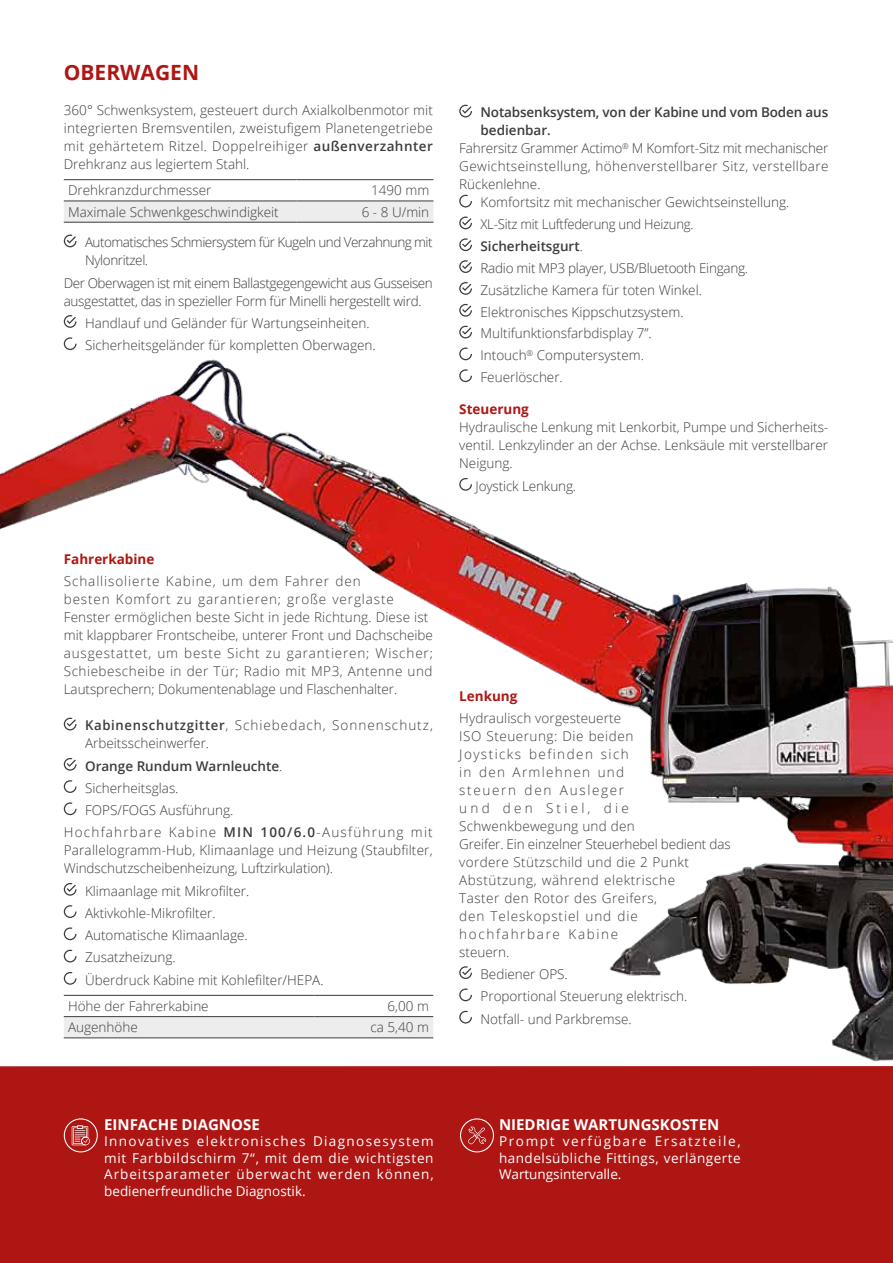
<style>
.page{position:relative;width:893px;height:1263px;background:#fff}
.page>*{position:absolute;margin:0;border:0;box-sizing:border-box;transform-origin:0 0}
.t1{font:700 21px "Open Sans";color:#ae1613}
.t2{font:700 15px "Open Sans";color:#fff}
.t3{font:300 13.5px/22.2px "Open Sans";color:#3c3c3b}
.t4{font:300 13.5px/18px "Open Sans";letter-spacing:.04em;color:#3c3c3b}
.t5{font:13.5px/16.5px "Open Sans";color:#fff;text-align:justify}
.t6{font:300 13.5px/18px "Open Sans";letter-spacing:-.02em;color:#3c3c3b}
.t7{font:600 13.5px "Open Sans";letter-spacing:-.01em;color:#3c3c3b}
.t8{font:300 13.5px/18px "Open Sans";letter-spacing:.075em;color:#3c3c3b}
.t9{font:300 13.5px/18px "Open Sans";letter-spacing:-.04em;color:#3c3c3b}
.t10{font:300 13.5px "Open Sans";letter-spacing:.03em;color:#3c3c3b}
.t11{font:300 13.5px "Open Sans";letter-spacing:.09em;color:#3c3c3b}
.t12{font:700 13.5px "Open Sans";color:#ae1613}
.s1{font-weight:600}
.s2{font-weight:300}
</style>
<div class="page">
<img style="left:0;top:104px;width:893px;height:1159px">
<h1 class="t1" style="left:64px;top:57px;width:137px">OBERWAGEN</h1>
<p class="t3" style="left:64px;top:101px;width:371px;line-height:18px;text-align:justify">360° Schwenksystem, gesteuert durch Axialkolbenmotor mit integrierten Bremsventilen, zweistufigem Planetengetriebe mit gehärtetem Ritzel. Doppelreihiger <span class="s1">außenverzahnter </span>Drehkranz aus legiertem Stahl.</p>
<p class="t3" style="left:68px;top:179px;width:145px">Drehkranzdurchmesser</p>
<p class="t3" style="left:371px;top:179px;width:60px">1490 mm</p>
<p class="t3" style="left:68px;top:200px;width:212px">Maximale Schwenkgeschwindigkeit</p>
<p class="t3" style="left:362px;top:200px;width:69px">6 - 8 U/min</p>
<p class="t9" style="left:85px;top:233px;width:349px">Automatisches Schmiersystem für Kugeln und Verzahnung mit<br>Nylonritzel.</p>
<p class="t6" style="left:64px;top:273px;width:371px">Der Oberwagen ist mit einem Ballastgegengewicht aus Gusseisen ausgestattet, das in spezieller Form für Minelli hergestellt wird.</p>
<p class="t3" style="left:85px;top:311px;width:292px">Handlauf und Geländer für Wartungseinheiten.<br>Sicherheitsgeländer für kompletten Oberwagen.</p>
<p class="t12" style="left:64px;top:550px;width:92px">Fahrerkabine</p>
<p class="t4" style="left:64px;top:572px;width:371px">Schallisolierte Kabine, um dem Fahrer den<br>besten Komfort zu garantieren; große verglaste Fenster ermöglichen beste Sicht in jede Richtung. Diese ist mit klappbarer Frontscheibe, unterer Front und Dachscheibe ausgestattet, um beste Sicht zu garantieren; Wischer; Schiebescheibe in der Tür; Radio mit MP3, Antenne und Lautsprechern; Dokumentenablage und Flaschenhalter.</p>
<p class="t8" style="left:85px;top:716px;width:349px"><span class="s1">Kabinenschutzgitter</span>, Schiebedach, Sonnenschutz,<br>Arbeitsscheinwerfer.</p>
<p class="t7" style="left:85px;top:756px;width:199px">Orange Rundum Warnleuchte<span class="s2">.</span></p>
<p class="t3" style="left:85px;top:776px;width:95px">Sicherheitsglas.</p>
<p class="t3" style="left:85px;top:799px;width:150px">FOPS/FOGS Ausführung.</p>
<p class="t11" style="left:64px;top:823px;width:371px">Hochfahrbare Kabine <span class="s1">MIN 100/6.0</span>-Ausführung mit</p>
<p class="t3" style="left:64px;top:841px;width:370px;line-height:18px">Parallelogramm-Hub, Klimaanlage und Heizung (Staubfilter,<br>Windschutzscheibenheizung, Luftzirkulation).</p>
<p class="t3" style="left:85px;top:879px;width:240px">Klimaanlage mit Mikrofilter.<br>Aktivkohle-Mikrofilter.<br>Automatische Klimaanlage.<br>Zusatzheizung.<br>Überdruck Kabine mit Kohlefilter/HEPA.</p>
<p class="t3" style="left:68px;top:995px;width:142px">Höhe der Fahrerkabine</p>
<p class="t3" style="left:388px;top:995px;width:43px">6,00 m</p>
<p class="t3" style="left:68px;top:1016px;width:71px">Augenhöhe</p>
<p class="t3" style="left:370px;top:1016px;width:60px">ca 5,40 m</p>
<p class="t7" style="left:480px;top:103px;width:349px">Notabsenksystem, von der Kabine und vom Boden aus</p>
<p class="t7" style="left:480px;top:121px;width:72px">bedienbar.</p>
<p class="t3" style="left:459px;top:137px;width:371px">Fahrersitz Grammer Actimo<sup>®</sup> M Komfort-Sitz mit mechanischer</p>
<p class="t10" style="left:459px;top:157px;width:371px">Gewichtseinstellung, höhenverstellbarer Sitz, verstellbare</p>
<p class="t3" style="left:459px;top:173px;width:83px">Rückenlehne.</p>
<p class="t3" style="left:480px;top:191px;width:310px">Komfortsitz mit mechanischer Gewichtseinstellung.</p>
<p class="t3" style="left:480px;top:213px;width:269px">XL-Sitz mit Luftfederung und Heizung.<br><span class="s1">Sicherheitsgurt</span>.<br>Radio mit MP3 player, USB/Bluetooth Eingang.<br>Zusätzliche Kamera für toten Winkel.<br>Elektronisches Kippschutzsystem.<br>Multifunktionsfarbdisplay 7”.<br>Intouch<sup>®</sup> Computersystem.<br>Feuerlöscher.</p>
<p class="t12" style="left:459px;top:400px;width:71px">Steuerung</p>
<p class="t3" style="left:459px;top:418px;width:371px;line-height:18px;text-align:justify">Hydraulische Lenkung mit Lenkorbit, Pumpe und Sicherheits&shy;ventil. Lenkzylinder an der Achse. Lenksäule mit verstellbarer Neigung.</p>
<p class="t3" style="left:475px;top:474px;width:102px">Joystick Lenkung.</p>
<p class="t12" style="left:459px;top:686px;width:60px">Lenkung</p>
<p class="t4" style="left:459px;top:708px;width:273px">Hydraulisch vorgesteuerte<br>ISO Steuerung: Die beiden<br>Joysticks befinden sich<br>in den Armlehnen und<br>steuern den Ausleger<br>und den Stiel, die<br>Schwenkbewegung und den<br>Greifer. Ein einzelner Steuerhebel bedient das vordere Stützschild und die 2 Punkt<br>Abstützung, während elektrische<br>Taster den Rotor des Greifers,<br>den Teleskopstiel und die hochfahrbare Kabine<br>steuern.</p>
<p class="t3" style="left:480px;top:963px;width:208px">Bediener OPS.<br>Proportional Steuerung elektrisch.<br>Notfall- und Parkbremse.</p>
<p class="t2" style="left:104px;top:1114px;width:157px">EINFACHE DIAGNOSE</p>
<p class="t5" style="left:104px;top:1133px;width:331px">Innovatives elektronisches Diagnosesystem mit Farbbildschirm 7“, mit dem die wichtigsten Arbeitsparameter überwacht werden können, bedienerfreundliche Diagnostik.</p>
<p class="t2" style="left:499px;top:1114px;width:222px">NIEDRIGE WARTUNGSKOSTEN</p>
<p class="t5" style="left:499px;top:1133px;width:243px">Prompt verfügbare Ersatzteile, handelsübliche Fittings, verlängerte Wartungsintervalle.</p>
</div>
